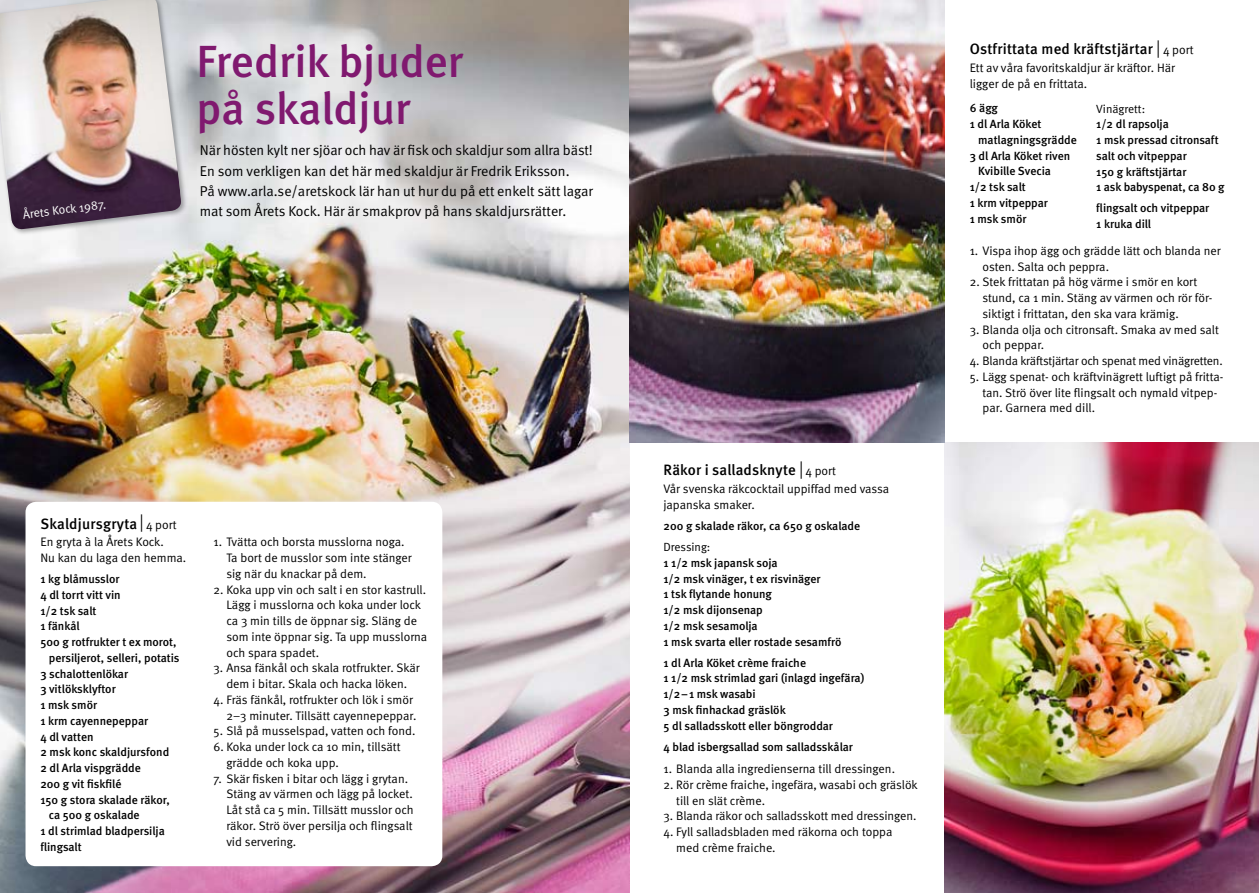
<style>
.page{position:relative;width:1259px;height:893px;background:#fff}
.page>*{position:absolute;margin:0;border:0;box-sizing:border-box;transform-origin:0 0}
.t1{font:500 45px/47.1px "Meta";color:#80196f}
.t2{font:500 15px "Meta";letter-spacing:.015em;color:#000}
.t3{font:14.25px/20.2px "Meta Normal";color:#000}
.t4{font:12.3px/15.8px "Meta Normal";color:#000}
.t5{font:12.3px "Meta Normal";color:#fff}
.t6{font:500 11.85px/15.8px "Meta";color:#000}
.t7{font:11.85px "Meta Normal";color:#000}
.s1{font-family:"Meta Normal";font-weight:400;font-size:18px}
.s2{font-family:"Meta Normal";font-weight:400;font-size:12.3px}
</style>
<div class="page">
<img style="left:0;top:0;width:629px;height:893px">
<img style="left:944px;top:442px;width:315px;height:451px">
<img style="left:629px;top:0;width:315px;height:442px">
<div style="left:0;top:0;width:188px;height:237px;background:#000;opacity:.35"></div>
<img style="left:0;top:0;width:182px;height:230px">
<div style="left:26px;top:502px;width:416px;height:364px;background:#fff;border-radius:11px"></div>
<p class="t5" style="left:22px;top:207px;width:85px;rotate:-7deg">Årets Kock 1987.</p>
<h1 class="t1" style="left:196px;top:39px;width:268px">Fredrik bjuder på skaldjur</h1>
<p class="t3" style="left:200px;top:140px;width:395px">När hösten kylt ner sjöar och hav är fisk och skaldjur som allra bäst!<br>En som verkligen kan det här med skaldjur är Fredrik Eriksson.<br>På www.arla.se/aretskock lär han ut hur du på ett enkelt sätt lagar mat som Årets Kock. Här är smakprov på hans skaldjursrätter.</p>
<p class="t2" style="left:40px;top:515px;width:138px">Skaldjursgryta <span class="s1">|</span> <span class="s2">4 port</span></p>
<p class="t4" style="left:40px;top:534px;width:147px">En gryta à la Årets Kock.<br>Nu kan du laga den hemma.</p>
<p class="t6" style="left:40px;top:571px;width:81px">1 kg blåmusslor</p>
<p class="t6" style="left:40px;top:587px;width:82px">4 dl torrt vitt vin</p>
<p class="t6" style="left:40px;top:603px;width:58px">1/2 tsk salt</p>
<p class="t6" style="left:40px;top:619px;width:41px">1 fänkål</p>
<p class="t6" style="left:40px;top:634px;width:138px">500 g rotfrukter t ex morot,</p>
<p class="t6" style="left:49px;top:650px;width:132px">persiljerot, selleri, potatis</p>
<p class="t6" style="left:40px;top:666px;width:89px">3 schalottenlökar</p>
<p class="t6" style="left:40px;top:682px;width:77px">3 vitlöksklyftor</p>
<p class="t6" style="left:40px;top:697px;width:58px">1 msk smör</p>
<p class="t6" style="left:40px;top:713px;width:109px">1 krm cayennepeppar</p>
<p class="t6" style="left:40px;top:729px;width:55px">4 dl vatten</p>
<p class="t6" style="left:40px;top:745px;width:130px">2 msk konc skaldjursfond</p>
<p class="t6" style="left:40px;top:760px;width:102px">2 dl Arla vispgrädde</p>
<p class="t6" style="left:40px;top:776px;width:83px">200 g vit fiskfilé</p>
<p class="t6" style="left:40px;top:792px;width:131px">150 g stora skalade räkor,</p>
<p class="t6" style="left:49px;top:808px;width:92px">ca 500 g oskalade</p>
<p class="t6" style="left:40px;top:823px;width:126px">1 dl strimlad bladpersilja</p>
<p class="t6" style="left:40px;top:839px;width:43px">flingsalt</p>
<p class="t4" style="left:226px;top:534px;width:187px;text-indent:-13px">1. Tvätta och borsta musslorna noga.<br>Ta bort de musslor som inte stänger sig när du knackar på dem.</p>
<p class="t4" style="left:226px;top:581px;width:202px;text-indent:-13px">2. Koka upp vin och salt i en stor kastrull.<br>Lägg i musslorna och koka under lock ca 3 min tills de öppnar sig. Släng de som inte öppnar sig. Ta upp musslorna och spara spadet.</p>
<p class="t4" style="left:214px;top:660px;width:208px;text-align:center">3. Ansa fänkål och skala rotfrukter. Skär dem i bitar. Skala och hacka löken.</p>
<p class="t4" style="left:214px;top:692px;width:204px;text-align:right">4. Fräs fänkål, rotfrukter och lök i smör<br>2–3 minuter. Tillsätt cayennepeppar.</p>
<p class="t4" style="left:214px;top:723px;width:203px">5. Slå på musselspad, vatten och fond.</p>
<p class="t4" style="left:226px;top:739px;width:176px;text-indent:-13px">6. Koka under lock ca 10 min, tillsätt grädde och koka upp.</p>
<p class="t4" style="left:226px;top:770px;width:189px;text-indent:-13px">7. Skär fisken i bitar och lägg i grytan.<br>Stäng av värmen och lägg på locket.<br>Låt stå ca 5 min. Tillsätt musslor och räkor. Strö över persilja och flingsalt vid servering.</p>
<p class="t2" style="left:663px;top:461px;width:174px">Räkor i salladsknyte <span class="s1">|</span> <span class="s2">4 port</span></p>
<p class="t4" style="left:663px;top:481px;width:227px">Vår svenska räkcocktail uppiffad med vassa japanska smaker.</p>
<p class="t6" style="left:663px;top:518px;width:198px">200 g skalade räkor, ca 650 g oskalade</p>
<p class="t7" style="left:663px;top:540px;width:48px">Dressing:</p>
<p class="t6" style="left:663px;top:555px;width:179px">1 1/2 msk japansk soja<br>1/2 msk vinäger, t ex risvinäger<br>1 tsk flytande honung<br>1/2 msk dijonsenap<br>1/2 msk sesamolja<br>1 msk svarta eller rostade sesamfrö</p>
<p class="t6" style="left:663px;top:655px;width:202px">1 dl Arla Köket crème fraiche<br>1 1/2 msk strimlad gari (inlagd ingefära)<br>1/2–1 msk wasabi<br>3 msk finhackad gräslök<br>5 dl salladsskott eller böngroddar</p>
<p class="t6" style="left:663px;top:739px;width:191px">4 blad isbergsallad som salladsskålar</p>
<p class="t4" style="left:663px;top:761px;width:233px">1. Blanda alla ingredienserna till dressingen.</p>
<p class="t4" style="left:676px;top:776px;width:243px;text-indent:-13px">2. Rör crème fraiche, ingefära, wasabi och gräslök till en slät crème.</p>
<p class="t4" style="left:663px;top:808px;width:254px">3. Blanda räkor och salladsskott med dressingen.</p>
<p class="t4" style="left:676px;top:824px;width:218px;text-indent:-13px">4. Fyll salladsbladen med räkorna och toppa med crème fraiche.</p>
<p class="t2" style="left:969px;top:40px;width:225px">Ostfrittata med kräftstjärtar <span class="s1">|</span> <span class="s2">4 port</span></p>
<p class="t4" style="left:969px;top:60px;width:207px">Ett av våra favoritskaldjur är kräftor. Här ligger de på en frittata.</p>
<p class="t6" style="left:969px;top:101px;width:30px">6 ägg</p>
<p class="t6" style="left:969px;top:116px;width:73px">1 dl Arla Köket</p>
<p class="t6" style="left:978px;top:132px;width:100px">matlagningsgrädde</p>
<p class="t6" style="left:969px;top:148px;width:102px">3 dl Arla Köket riven</p>
<p class="t6" style="left:978px;top:164px;width:74px">Kvibille Svecia</p>
<p class="t6" style="left:969px;top:179px;width:58px">1/2 tsk salt</p>
<p class="t6" style="left:969px;top:195px;width:80px">1 krm vitpeppar</p>
<p class="t6" style="left:969px;top:211px;width:58px">1 msk smör</p>
<p class="t4" style="left:982px;top:243px;width:240px;text-indent:-13px">1. Vispa ihop ägg och grädde lätt och blanda ner osten. Salta och peppra.</p>
<p class="t4" style="left:982px;top:274px;width:231px;text-indent:-13px">2. Stek frittatan på hög värme i smör en kort stund, ca 1 min. Stäng av värmen och rör för&shy;siktigt i frittatan, den ska vara krämig.</p>
<p class="t4" style="left:982px;top:321px;width:238px;text-indent:-13px">3. Blanda olja och citronsaft. Smaka av med salt och peppar.</p>
<p class="t4" style="left:969px;top:353px;width:254px">4. Blanda kräftstjärtar och spenat med vin- ägretten.</p>
<p class="t4" style="left:982px;top:369px;width:241px;text-indent:-13px">5. Lägg spenat- och kräftvinägrett luftigt på frit-ta&shy;tan. Strö över lite flingsalt och nymald vitpep&shy;par. Garnera med dill.</p>
<p class="t7" style="left:1096px;top:102px;width:50px">Vinägrett:</p>
<p class="t6" style="left:1096px;top:117px;width:130px">1/2 dl rapsolja<br>1 msk pressad citronsaft salt och vitpeppar<br>150 g kräftstjärtar<br>1 ask babyspenat, ca 80 g</p>
<p class="t6" style="left:1096px;top:201px;width:115px">flingsalt och vitpeppar<br>1 kruka dill</p>
</div>
